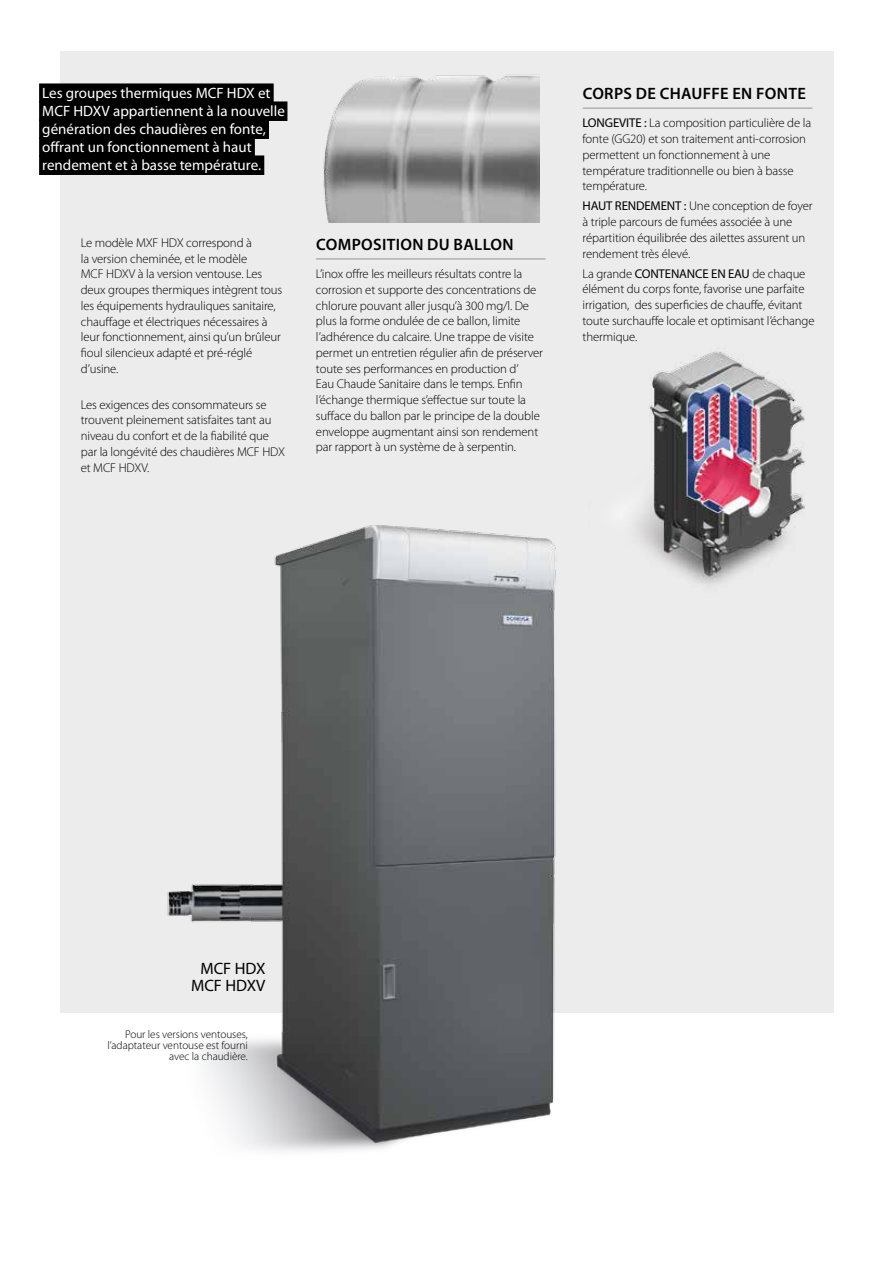
<style>
.page{position:relative;width:893px;height:1263px;background:#fff}
.page>*{position:absolute;margin:0;border:0;box-sizing:border-box;transform-origin:0 0}
.t1{font:600 16.5px "Myriad Pro";letter-spacing:.02em;color:#000}
.t2{font:16.5px/16.5px "Myriad Pro";color:#000;text-align:center}
.t3{font:15px/18px "Myriad Pro";color:#fff}
.t4{font:300 12.75px/15.8px "Myriad Pro";letter-spacing:-.01em;color:#000}
.t5{font:300 11.25px/11.2px "Myriad Pro";letter-spacing:-.005em;color:#000;text-align:right}
.s1{font-weight:400}
</style>
<div class="page">
<div style="left:60px;top:51px;width:773px;height:961px;background:#ececed"></div>
<img style="left:160px;top:525px;width:429px;height:626px">
<div style="left:39px;top:83px;width:235px;height:20px;background:#000"></div>
<div style="left:39px;top:101px;width:248px;height:20px;background:#000"></div>
<div style="left:39px;top:119px;width:230px;height:20px;background:#000"></div>
<div style="left:39px;top:137px;width:216px;height:20px;background:#000"></div>
<div style="left:39px;top:155px;width:225px;height:20px;background:#000"></div>
<img style="left:637px;top:348px;width:168px;height:237px">
<hr style="left:583px;top:108px;width:229px;height:1px;background:#9c9d9d">
<hr style="left:316px;top:258px;width:230px;height:1px;background:#9c9d9d">
<img style="left:323px;top:75px;width:216px;height:147px">
<p class="t3" style="left:42px;top:84px;width:244px">Les groupes thermiques MCF HDX et MCF HDXV appartiennent à la nouvelle génération des chaudières en fonte, offrant un fonctionnement à haut rendement et à basse température.</p>
<p class="t4" style="left:81px;top:235px;width:203px">Le modèle MXF HDX correspond à<br>la version cheminée, et le modèle<br>MCF HDXV à la version ventouse. Les deux groupes thermiques intègrent tous les équipements hydrauliques sanitaire, chauffage et électriques nécessaires à leur fonctionnement, ainsi qu’un brûleur fioul silencieux adapté et pré-réglé d’usine.</p>
<p class="t4" style="left:81px;top:397px;width:206px">Les exigences des consommateurs se trouvent pleinement satisfaites tant au niveau du confort et de la fiabilité que par la longévité des chaudières MCF HDX et MCF HDXV.</p>
<p class="t1" style="left:316px;top:235px;width:199px">COMPOSITION DU BALLON</p>
<p class="t4" style="left:316px;top:266px;width:229px">L’inox offre les meilleurs résultats contre la corrosion et supporte des concentrations de chlorure pouvant aller jusqu’à 300 mg/l. De plus la forme ondulée de ce ballon, limite l’adhérence du calcaire. Une trappe de visite permet un entretien régulier afin de préserver toute ses performances en production d’<br>Eau Chaude Sanitaire dans le temps. Enfin l’échange thermique s’effectue sur toute la sufface du ballon par le principe de la double enveloppe augmentant ainsi son rendement par rapport à un système de à serpentin.</p>
<p class="t1" style="left:583px;top:84px;width:225px">CORPS DE CHAUFFE EN FONTE</p>
<p class="t4" style="left:583px;top:115px;width:230px"><span class="s1">LONGEVITE :</span> La composition particulière de la fonte (GG20) et son traitement anti-corrosion permettent un fonctionnement à une température traditionnelle ou bien à basse température.</p>
<p class="t4" style="left:583px;top:198px;width:232px"><span class="s1">HAUT RENDEMENT :</span> Une conception de foyer à triple parcours de fumées associée à une répartition équilibrée des ailettes assurent un rendement très élevé.</p>
<p class="t4" style="left:583px;top:266px;width:233px">La grande <span class="s1">CONTENANCE EN EAU</span> de chaque élément du corps fonte, favorise une parfaite irrigation, des superficies de chauffe, évitant toute surchauffe locale et optimisant l’échange thermique.</p>
<p class="t2" style="left:191px;top:961px;width:76px">MCF HDX<br>MCF HDXV</p>
<p class="t5" style="left:107px;top:1028px;width:142px">Pour les versions ventouses, l’adaptateur ventouse est fourni avec la chaudière.</p>
</div>
